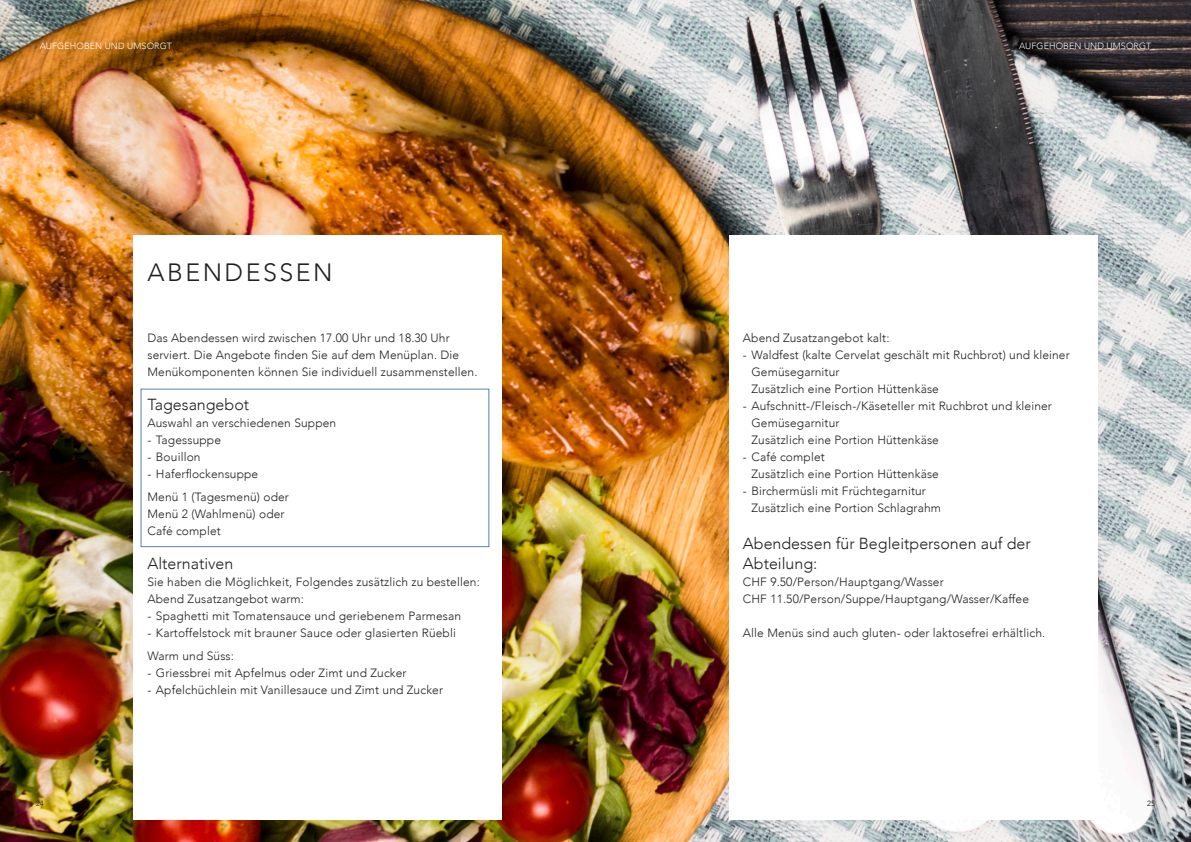
<style>
.page{position:relative;width:1191px;height:842px;background:#fff}
.page>*{position:absolute;margin:0;border:0;box-sizing:border-box;transform-origin:0 0}
.t1{font:300 25px "Avenir";letter-spacing:.1em;color:#231f20}
.t2{font:300 16px/20px "Avenir";color:#231f20}
.t3{font:300 12px/17px "Avenir";letter-spacing:.01em;color:#231f20}
.t4{font:300 9px "Avenir";letter-spacing:.01em;color:#fff}
.Pagina_Links{font:300 7.5px "Avenir";color:#231f20}
.Pagina_Rechts{font:300 7.5px "Avenir";color:#010101}
</style>
<div class="page">
<img style="left:0;top:0;width:1191px;height:842px">
<div style="left:133px;top:235px;width:369px;height:584px;background:#fff"></div>
<div style="left:729px;top:235px;width:368px;height:584px;background:#fff"></div>
<p class="t4" style="left:40px;top:40px;width:134px">AUFGEHOBEN UND UMSORGT</p>
<p class="t1" style="left:147px;top:258px;width:187px">ABENDESSEN</p>
<p class="t3" style="left:147px;top:330px;width:331px">Das Abendessen wird zwischen 17.00 Uhr und 18.30 Uhr serviert. Die Angebote finden Sie auf dem Menüplan. Die<br>Menükomponenten können Sie individuell zusammenstellen.</p>
<p class="t2" style="left:147px;top:395px;width:103px">Tagesangebot</p>
<p class="t3" style="left:147px;top:415px;width:190px">Auswahl an verschiedenen Suppen</p>
<p class="t3" style="left:147px;top:432px;width:75px">- Tagessuppe</p>
<p class="t3" style="left:147px;top:449px;width:55px">- Bouillon</p>
<p class="t3" style="left:147px;top:466px;width:112px">- Haferflockensuppe</p>
<p class="t3" style="left:147px;top:488px;width:143px">Menü 1 (Tagesmenü) oder</p>
<p class="t3" style="left:147px;top:505px;width:139px">Menü 2 (Wahlmenü) oder</p>
<p class="t3" style="left:147px;top:522px;width:75px">Café complet</p>
<p class="t2" style="left:147px;top:553px;width:87px">Alternativen</p>
<p class="t3" style="left:147px;top:573px;width:334px">Sie haben die Möglichkeit, Folgendes zusätzlich zu bestellen:</p>
<p class="t3" style="left:147px;top:590px;width:158px">Abend Zusatzangebot warm:</p>
<p class="t3" style="left:147px;top:607px;width:315px">- Spaghetti mit Tomatensauce und geriebenem Parmesan</p>
<p class="t3" style="left:147px;top:624px;width:310px">- Kartoffelstock mit brauner Sauce oder glasierten Rüebli</p>
<p class="t3" style="left:147px;top:647px;width:88px">Warm und Süss:</p>
<p class="t3" style="left:147px;top:664px;width:261px">- Griessbrei mit Apfelmus oder Zimt und Zucker</p>
<p class="t3" style="left:147px;top:681px;width:297px">- Apfelchüchlein mit Vanillesauce und Zimt und Zucker</p>
<p class="t4" style="left:1019px;top:40px;width:134px">AUFGEHOBEN UND UMSORGT</p>
<p class="t3" style="left:743px;top:330px;width:148px">Abend Zusatzangebot kalt:</p>
<p class="t3" style="left:751px;top:347px;width:320px;text-indent:-9px">- Waldfest (kalte Cervelat geschält mit Ruchbrot) und kleiner<br>Gemüsegarnitur</p>
<p class="t3" style="left:751px;top:381px;width:189px">Zusätzlich eine Portion Hüttenkäse</p>
<p class="t3" style="left:751px;top:398px;width:302px;text-indent:-9px">- Aufschnitt-/Fleisch-/Käseteller mit Ruchbrot und kleiner<br>Gemüsegarnitur</p>
<p class="t3" style="left:751px;top:432px;width:189px">Zusätzlich eine Portion Hüttenkäse</p>
<p class="t3" style="left:743px;top:449px;width:83px">- Café complet</p>
<p class="t3" style="left:751px;top:466px;width:189px">Zusätzlich eine Portion Hüttenkäse</p>
<p class="t3" style="left:743px;top:483px;width:184px">- Birchermüsli mit Früchtegarnitur</p>
<p class="t3" style="left:751px;top:500px;width:191px">Zusätzlich eine Portion Schlagrahm</p>
<p class="t2" style="left:743px;top:534px;width:289px">Abendessen für Begleitpersonen auf der<br>Abteilung:</p>
<p class="t3" style="left:743px;top:574px;width:202px">CHF 9.50/Person/Hauptgang/Wasser</p>
<p class="t3" style="left:743px;top:591px;width:287px">CHF 11.50/Person/Suppe/Hauptgang/Wasser/Kaffee</p>
<p class="t3" style="left:743px;top:625px;width:304px">Alle Menüs sind auch gluten- oder laktosefrei erhältlich.</p>
<p class="Pagina_Links" style="left:36px;top:799px;width:9px">24</p>
<p class="Pagina_Rechts" style="left:1147px;top:799px;width:9px">25</p>
</div>
